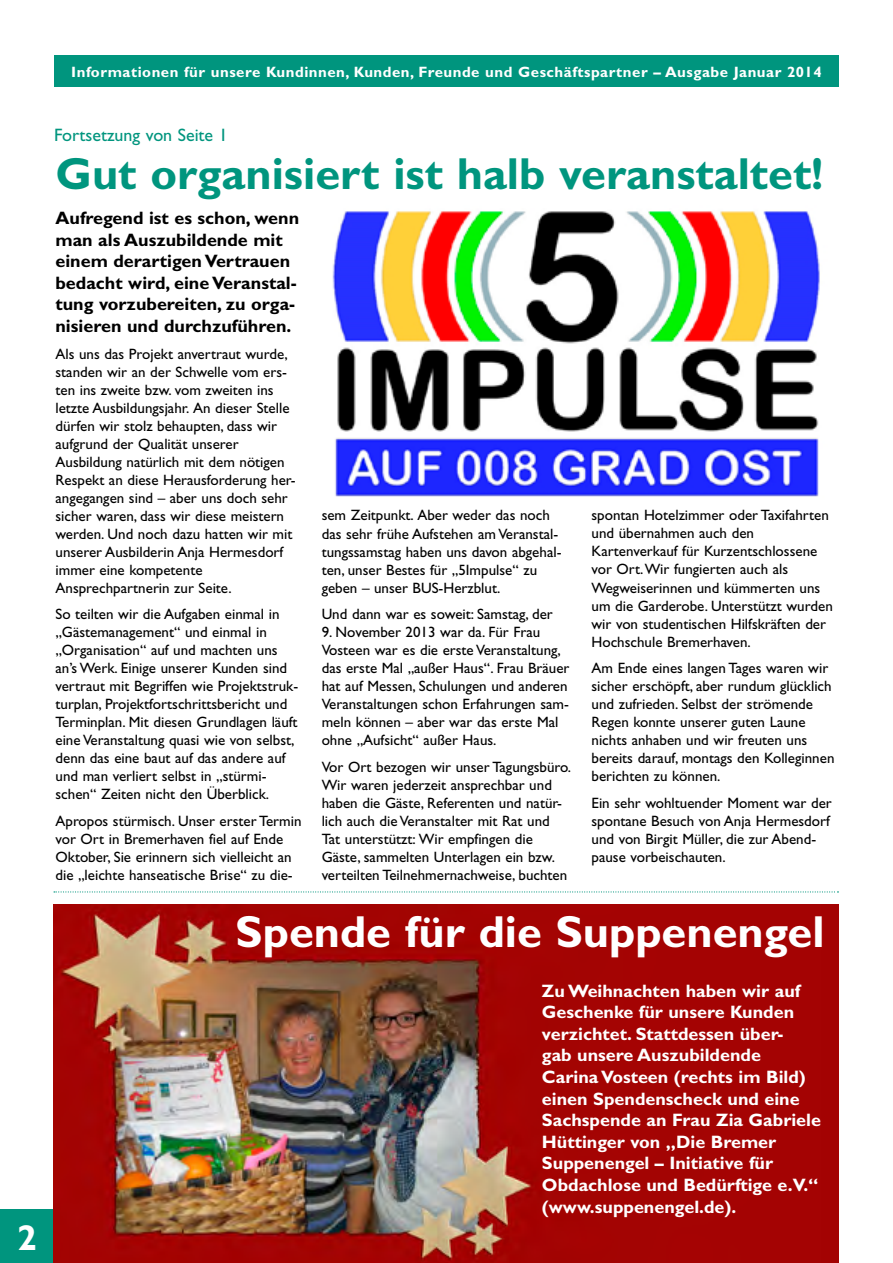
<style>
.page{position:relative;width:893px;height:1263px;background:#fff}
.page>*{position:absolute;margin:0;border:0;box-sizing:border-box;transform-origin:0 0}
.t1{font:700 45px "Gill Sans";color:#00957e}
.t2{font:700 45px "Gill Sans";color:#fff}
.t3{font:700 36px "Gill Sans";color:#fff}
.t4{font:700 18px/21.6px "Gill Sans";color:#fff}
.t5{font:700 18px/21.6px "Gill Sans";color:#000}
.t6{font:18px "Gill Sans";color:#00957e}
.t7{font:15px/18px "Gill Sans";color:#000}
.t8{font:700 15px "Gill Sans";letter-spacing:.035em;color:#fff}
</style>
<div class="page">
<img style="left:332px;top:211px;width:488px;height:286px">
<div style="left:54px;top:55px;width:785px;height:32px;background:#00957e"></div>
<div style="left:0;top:1209px;width:54px;height:54px;background:#00957e"></div>
<img style="left:53px;top:904px;width:786px;height:359px">
<svg style="left:54px;top:891px;width:784px;height:1px"></svg>
<h2 class="t3" style="left:17px;top:1216px;width:21px">2</h2>
<p class="t8" style="left:71px;top:63px;width:752px">Informationen für unsere Kundinnen, Kunden, Freunde und Geschäftspartner – Ausgabe Januar 2014</p>
<p class="t6" style="left:54px;top:125px;width:175px">Fortsetzung von Seite 1</p>
<h1 class="t1" style="left:56px;top:147px;width:769px">Gut organisiert ist halb veranstaltet!</h1>
<p class="t5" style="left:55px;top:207px;width:245px">Aufregend ist es schon, wenn man als Auszubildende mit einem derartigen Vertrauen bedacht wird, eine Veranstal&shy;tung vorzubereiten, zu orga&shy;nisieren und durchzuführen.</p>
<p class="t7" style="left:56px;top:345px;width:241px">Als uns das Projekt anvertraut wurde, standen wir an der Schwelle vom ers&shy;ten ins zweite bzw. vom zweiten ins letzte Ausbildungsjahr. An dieser Stelle dürfen wir stolz behaupten, dass wir aufgrund der Qualität unserer Ausbildung natürlich mit dem nötigen Respekt an diese Herausforderung her&shy;angegangen sind – aber uns doch sehr sicher waren, dass wir diese meistern werden. Und noch dazu hatten wir mit unserer Ausbilderin Anja Hermesdorf immer eine kompetente Ansprechpartnerin zur Seite.</p>
<p class="t7" style="left:56px;top:605px;width:244px">So teilten wir die Aufgaben einmal in „Gästemanagement“ und einmal in „Organisation“ auf und machten uns an’s Werk. Einige unserer Kunden sind vertraut mit Begriffen wie Projektstruk&shy;turplan, Projektfortschrittsbericht und Terminplan. Mit diesen Grundlagen läuft eine Veranstaltung quasi wie von selbst, denn das eine baut auf das andere auf und man verliert selbst in „stürmi&shy;schen“ Zeiten nicht den Überblick.</p>
<p class="t7" style="left:56px;top:812px;width:247px">Apropos stürmisch. Unser erster Termin vor Ort in Bremerhaven fiel auf Ende Oktober, Sie erinnern sich vielleicht an die „leichte hanseatische Brise“ zu die-</p>
<p class="t7" style="left:322px;top:506px;width:241px">sem Zeitpunkt. Aber weder das noch das sehr frühe Aufstehen am Veranstal&shy;tungssamstag haben uns davon abgehal&shy;ten, unser Bestes für „5Impulse“ zu geben – unser BUS-Herzblut.</p>
<p class="t7" style="left:322px;top:605px;width:233px">Und dann war es soweit: Samstag, der</p>
<p class="t7" style="left:322px;top:623px;width:249px">9. November 2013 war da. Für Frau Vosteen war es die erste Veranstaltung, das erste Mal „außer Haus“. Frau Bräuer hat auf Messen, Schulungen und anderen Veranstaltungen schon Erfahrungen sam&shy;meln können – aber war das erste Mal ohne „Aufsicht“ außer Haus.</p>
<p class="t7" style="left:322px;top:757px;width:251px">Vor Ort bezogen wir unser Tagungsbüro.<br>Wir waren jederzeit ansprechbar und haben die Gäste, Referenten und natür&shy;lich auch die Veranstalter mit Rat und Tat unterstützt: Wir empfingen die Gäste, sammelten Unterlagen ein bzw. verteilten Teilnehmernachweise, buchten</p>
<p class="t7" style="left:591px;top:506px;width:243px">spontan Hotelzimmer oder Taxifahrten und übernahmen auch den Kartenverkauf für Kurzentschlossene vor Ort. Wir fungierten auch als Wegweiserinnen und kümmerten uns um die Garderobe. Unterstützt wurden wir von studentischen Hilfskräften der Hochschule Bremerhaven.</p>
<p class="t7" style="left:591px;top:659px;width:244px">Am Ende eines langen Tages waren wir sicher erschöpft, aber rundum glücklich und zufrieden. Selbst der strömende Regen konnte unserer guten Laune nichts anhaben und wir freuten uns bereits darauf, montags den Kolleginnen berichten zu können.</p>
<p class="t7" style="left:591px;top:793px;width:242px">Ein sehr wohltuender Moment war der spontane Besuch von Anja Hermesdorf und von Birgit Müller, die zur Abend&shy;pause vorbeischauten.</p>
<h1 class="t2" style="left:236px;top:905px;width:590px">Spende für die Suppenengel</h1>
<p class="t4" style="left:542px;top:980px;width:281px">Zu Weihnachten haben wir auf<br>Geschenke für unsere Kunden verzichtet. Stattdessen über-<br>gab unsere Auszubildende<br>Carina Vosteen (rechts im Bild) einen Spendenscheck und eine<br>Sachspende an Frau Zia Gabriele<br>Hüttinger von „Die Bremer<br>Suppenengel – Initiative für<br>Obdachlose und Bedürftige e.V.“ (www.suppenengel.de).</p>
</div>
